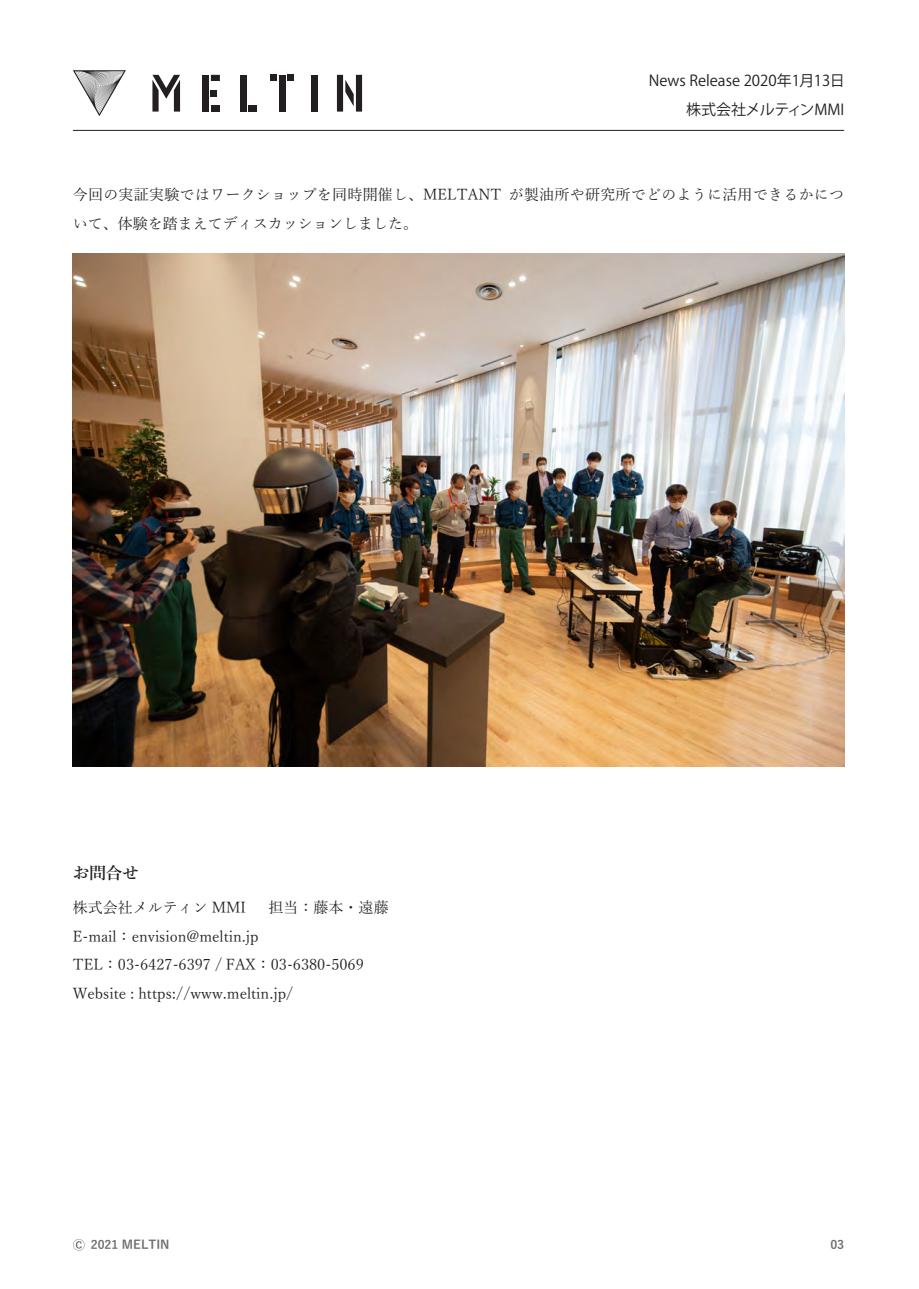
<style>
.page{position:relative;width:919px;height:1289px;background:#fff}
.page>*{position:absolute;margin:0;border:0;box-sizing:border-box;transform-origin:0 0}
.t1{font:600 16.5px "Yu Mincho";color:#231f20}
.t2{font:15px/28.5px "Yu Mincho";color:#231f20}
.t3{font:15px/28.5px "Koz Go Pr 6 N";color:#231f20;text-align:right}
.t4{font:700 12px "Yu Gothic";color:#6c6d70}
</style>
<div class="page">
<img style="left:73px;top:253px;width:771px;height:513px">
<hr style="left:73px;top:130px;width:771px;height:1px;background:#231f20">
<svg style="left:73px;top:70px;width:53px;height:46px"></svg>
<div style="left:311px;top:75px;width:6px;height:37px;background:#231f20"></div>
<svg style="left:152px;top:75px;width:28px;height:37px"></svg>
<div style="left:279px;top:75px;width:6px;height:37px;background:#231f20"></div>
<svg style="left:271px;top:75px;width:6px;height:6px"></svg>
<div style="left:287px;top:75px;width:7px;height:6px;background:#231f20"></div>
<svg style="left:337px;top:75px;width:25px;height:37px"></svg>
<div style="left:202px;top:75px;width:7px;height:37px;background:#231f20"></div>
<div style="left:211px;top:105px;width:9px;height:7px;background:#231f20"></div>
<svg style="left:211px;top:90px;width:6px;height:6px"></svg>
<svg style="left:211px;top:75px;width:9px;height:6px"></svg>
<div style="left:240px;top:75px;width:6px;height:37px;background:#231f20"></div>
<div style="left:248px;top:105px;width:9px;height:7px;background:#231f20"></div>
<svg style="left:73px;top:1239px;width:12px;height:11px"></svg>
<p class="t3" style="left:648px;top:67px;width:197px">News Release 2020年1月13日株式会社メルティンMMI</p>
<p class="t2" style="left:73px;top:179px;width:772px">今回の実証実験ではワークショップを同時開催し、MELTANT が製油所や研究所でどのように活用できるかについて、体験を踏まえてディスカッションしました。</p>
<p class="t1" style="left:73px;top:864px;width:67px">お問合せ</p>
<p class="t2" style="left:73px;top:892px;width:347px">株式会社メルティン MMI 　担当：藤本・遠藤　　<br>E-mail：envision@meltin.jp<br>TEL：03-6427-6397 / FAX：03-6380-5069<br>Website : https://www.meltin.jp/</p>
<p class="t4" style="left:91px;top:1238px;width:80px">2021 MELTIN</p>
<p class="t4" style="left:830px;top:1238px;width:15px">03</p>
</div>
